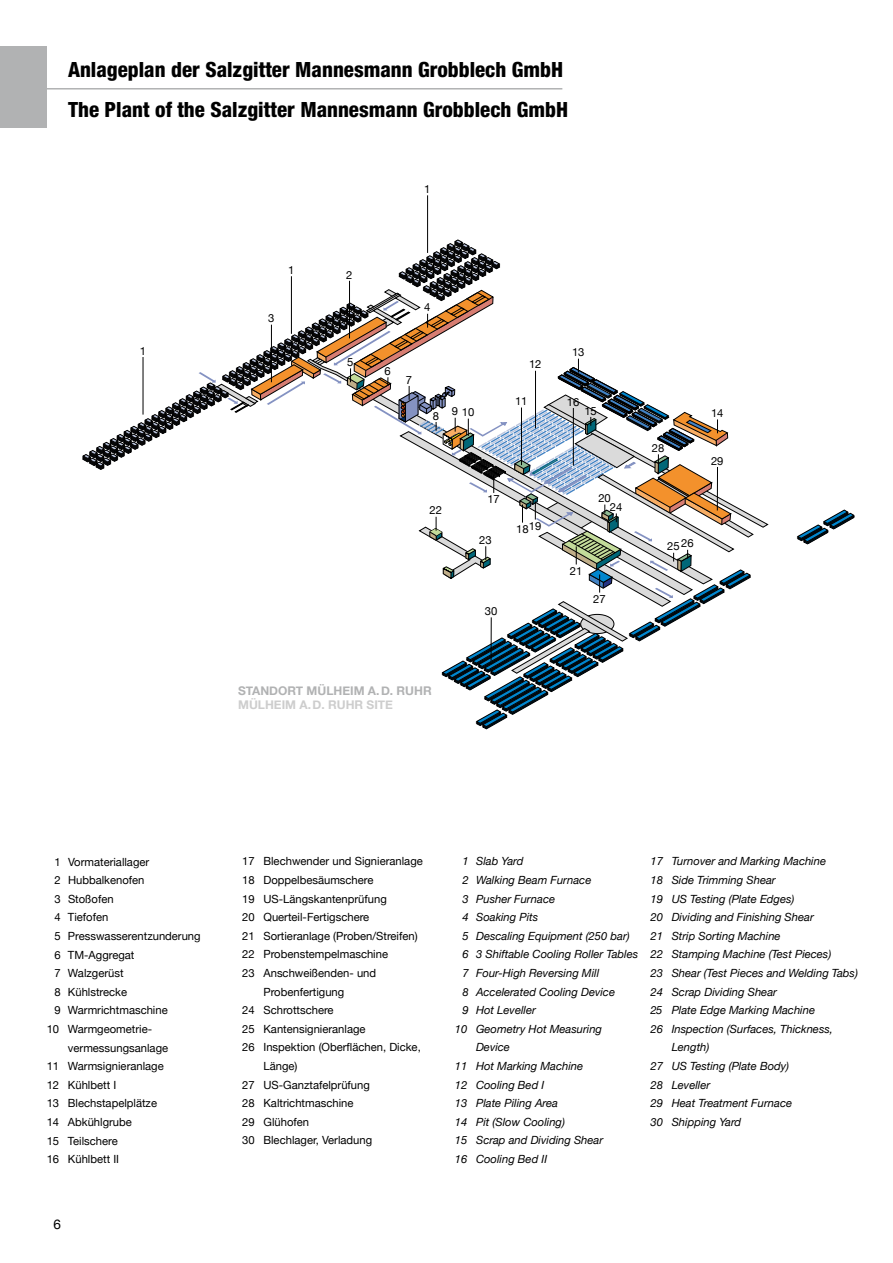
<style>
.page{position:relative;width:893px;height:1263px;background:#fff}
.page>*{position:absolute;margin:0;border:0;box-sizing:border-box;transform-origin:0 0}
.t1{font:800 condensed 21px/40.5px "Helvetica Neue LT Pro";color:#000}
.t2{font:13.5px "Helvetica Neue";color:#000}
.t3{font:700 12px "Helvetica Neue";color:#b1b2b3}
.t4{font:700 12px "Helvetica Neue";color:#cdcdcd}
.t5{font:italic 11.25px "Helvetica Neue";color:#000}
.t6{font:11.25px "Helvetica Neue";color:#000}
</style>
<div class="page">
<div style="left:0;top:47px;width:47px;height:81px;background:#b1b2b3"></div>
<hr style="left:0;top:88px;width:562px;height:2px;background:#b1b2b3">
<svg style="left:797px;top:510px;width:57px;height:34px"></svg>
<hr style="left:427px;top:195px;width:1px;height:58px;background:#000">
<svg style="left:83px;top:240px;width:685px;height:489px"></svg>
<h1 class="t1" style="left:68px;top:49px;width:502px">Anlageplan der Salzgitter Mannesmann Grobblech GmbH<br>The Plant of the Salzgitter Mannesmann Grobblech GmbH</h1>
<p class="t6" style="left:140px;top:343px;width:8px">1</p>
<p class="t6" style="left:288px;top:262px;width:8px">1</p>
<p class="t6" style="left:268px;top:310px;width:8px">3</p>
<p class="t6" style="left:346px;top:266px;width:8px">2</p>
<p class="t6" style="left:347px;top:354px;width:8px">5</p>
<p class="t6" style="left:424px;top:181px;width:8px">1</p>
<p class="t6" style="left:424px;top:299px;width:8px">4</p>
<p class="t6" style="left:385px;top:363px;width:8px">6</p>
<p class="t6" style="left:406px;top:371px;width:8px">7</p>
<p class="t6" style="left:433px;top:404px;width:43px">8 910</p>
<p class="t6" style="left:529px;top:356px;width:14px">12</p>
<p class="t6" style="left:515px;top:393px;width:14px">11</p>
<p class="t6" style="left:572px;top:344px;width:14px">13</p>
<p class="t6" style="left:567px;top:394px;width:14px">16</p>
<p class="t6" style="left:584px;top:402px;width:14px">15</p>
<p class="t6" style="left:430px;top:502px;width:14px">22</p>
<p class="t3" style="left:238px;top:681px;width:195px">STANDORT MÜLHEIM A.D. RUHR</p>
<p class="t4" style="left:238px;top:696px;width:156px">MÜLHEIM A.D. RUHR SITE</p>
<p class="t6" style="left:487px;top:491px;width:14px">17</p>
<p class="t6" style="left:479px;top:532px;width:14px">23</p>
<p class="t6" style="left:516px;top:519px;width:27px">1819</p>
<p class="t6" style="left:485px;top:603px;width:14px">30</p>
<p class="t6" style="left:598px;top:490px;width:14px">20</p>
<p class="t6" style="left:610px;top:499px;width:14px">24</p>
<p class="t6" style="left:570px;top:563px;width:14px">21</p>
<p class="t6" style="left:593px;top:591px;width:14px">27</p>
<p class="t6" style="left:652px;top:440px;width:14px">28</p>
<p class="t6" style="left:711px;top:405px;width:14px">14</p>
<p class="t6" style="left:711px;top:452px;width:14px">29</p>
<p class="t6" style="left:681px;top:535px;width:14px">26</p>
<p class="t6" style="left:667px;top:538px;width:14px">25</p>
<p class="t6" style="left:54px;top:853px;width:96px">1 Vormateriallager</p>
<p class="t6" style="left:54px;top:872px;width:92px">2 Hubbalkenofen</p>
<p class="t6" style="left:54px;top:890px;width:61px">3 Stoßofen</p>
<p class="t6" style="left:54px;top:909px;width:56px">4 Tiefofen</p>
<p class="t6" style="left:54px;top:928px;width:148px">5 Presswasserentzunderung</p>
<p class="t6" style="left:54px;top:946px;width:82px">6 TM-Aggregat</p>
<p class="t6" style="left:54px;top:965px;width:71px">7 Walzgerüst</p>
<p class="t6" style="left:54px;top:983px;width:74px">8 Kühlstrecke</p>
<p class="t6" style="left:54px;top:1002px;width:115px">9 Warmrichtmaschine</p>
<p class="t6" style="left:47px;top:1021px;width:107px">10 Warmgeometrie-</p>
<p class="t6" style="left:68px;top:1039px;width:102px">vermessungsanlage</p>
<p class="t6" style="left:47px;top:1058px;width:119px">11 Warmsignieranlage</p>
<p class="t6" style="left:47px;top:1076px;width:71px">12 Kühlbett I</p>
<p class="t6" style="left:47px;top:1095px;width:112px">13 Blechstapelplätze</p>
<p class="t6" style="left:47px;top:1114px;width:87px">14 Abkühlgrube</p>
<p class="t6" style="left:47px;top:1132px;width:73px">15 Teilschere</p>
<p class="t6" style="left:47px;top:1151px;width:74px">16 Kühlbett II</p>
<p class="t2" style="left:54px;top:1214px;width:9px">6</p>
<p class="t6" style="left:242px;top:853px;width:182px">17 Blechwender und Signieranlage</p>
<p class="t6" style="left:242px;top:872px;width:133px">18 Doppelbesäumschere</p>
<p class="t6" style="left:242px;top:890px;width:146px">19 US-Längskantenprüfung</p>
<p class="t6" style="left:242px;top:909px;width:129px">20 Querteil-Fertigschere</p>
<p class="t6" style="left:242px;top:928px;width:177px">21 Sortieranlage (Proben/Streifen)</p>
<p class="t6" style="left:242px;top:946px;width:147px">22 Probenstempelmaschine</p>
<p class="t6" style="left:242px;top:965px;width:135px">23 Anschweißenden- und</p>
<p class="t6" style="left:263px;top:983px;width:82px">Probenfertigung</p>
<p class="t6" style="left:242px;top:1002px;width:93px">24 Schrottschere</p>
<p class="t6" style="left:242px;top:1021px;width:125px">25 Kantensignieranlage</p>
<p class="t6" style="left:242px;top:1039px;width:180px">26 Inspektion (Oberflächen, Dicke,</p>
<p class="t6" style="left:263px;top:1058px;width:35px">Länge)</p>
<p class="t6" style="left:242px;top:1076px;width:129px">27 US-Ganztafelprüfung</p>
<p class="t6" style="left:242px;top:1095px;width:113px">28 Kaltrichtmaschine</p>
<p class="t6" style="left:242px;top:1114px;width:68px">29 Glühofen</p>
<p class="t6" style="left:242px;top:1132px;width:132px">30 Blechlager, Verladung</p>
<p class="t5" style="left:463px;top:853px;width:62px">1 Slab Yard</p>
<p class="t5" style="left:463px;top:872px;width:130px">2 Walking Beam Furnace</p>
<p class="t5" style="left:462px;top:890px;width:94px">3 Pusher Furnace</p>
<p class="t5" style="left:462px;top:909px;width:77px">4 Soaking Pits</p>
<p class="t5" style="left:462px;top:928px;width:169px">5 Descaling Equipment (250 bar)</p>
<p class="t5" style="left:462px;top:946px;width:177px">6 3 Shiftable Cooling Roller Tables</p>
<p class="t5" style="left:462px;top:965px;width:138px">7 Four-High Reversing Mill</p>
<p class="t5" style="left:462px;top:983px;width:154px">8 Accelerated Cooling Device</p>
<p class="t5" style="left:462px;top:1002px;width:75px">9 Hot Leveller</p>
<p class="t5" style="left:455px;top:1021px;width:149px">10 Geometry Hot Measuring</p>
<p class="t5" style="left:476px;top:1039px;width:35px">Device</p>
<p class="t5" style="left:455px;top:1058px;width:130px">11 Hot Marking Machine</p>
<p class="t5" style="left:455px;top:1076px;width:91px">12 Cooling Bed I</p>
<p class="t5" style="left:455px;top:1095px;width:105px">13 Plate Piling Area</p>
<p class="t5" style="left:455px;top:1114px;width:112px">14 Pit (Slow Cooling)</p>
<p class="t5" style="left:455px;top:1132px;width:150px">15 Scrap and Dividing Shear</p>
<p class="t5" style="left:455px;top:1151px;width:94px">16 Cooling Bed II</p>
<p class="t5" style="left:650px;top:853px;width:177px">17 Turnover and Marking Machine</p>
<p class="t5" style="left:650px;top:872px;width:127px">18 Side Trimming Shear</p>
<p class="t5" style="left:650px;top:890px;width:145px">19 US Testing (Plate Edges)</p>
<p class="t5" style="left:650px;top:909px;width:165px">20 Dividing and Finishing Shear</p>
<p class="t5" style="left:650px;top:928px;width:132px">21 Strip Sorting Machine</p>
<p class="t5" style="left:650px;top:946px;width:182px">22 Stamping Machine (Test Pieces)</p>
<p class="t5" style="left:650px;top:965px;width:209px">23 Shear (Test Pieces and Welding Tabs)</p>
<p class="t5" style="left:650px;top:983px;width:128px">24 Scrap Dividing Shear</p>
<p class="t5" style="left:650px;top:1002px;width:166px">25 Plate Edge Marking Machine</p>
<p class="t5" style="left:650px;top:1020px;width:184px">26 Inspection (Surfaces, Thickness,</p>
<p class="t5" style="left:672px;top:1039px;width:39px">Length)</p>
<p class="t5" style="left:650px;top:1058px;width:140px">27 US Testing (Plate Body)</p>
<p class="t5" style="left:650px;top:1076px;width:61px">28 Leveller</p>
<p class="t5" style="left:650px;top:1095px;width:143px">29 Heat Treatment Furnace</p>
<p class="t5" style="left:650px;top:1113px;width:92px">30 Shipping Yard</p>
</div>
